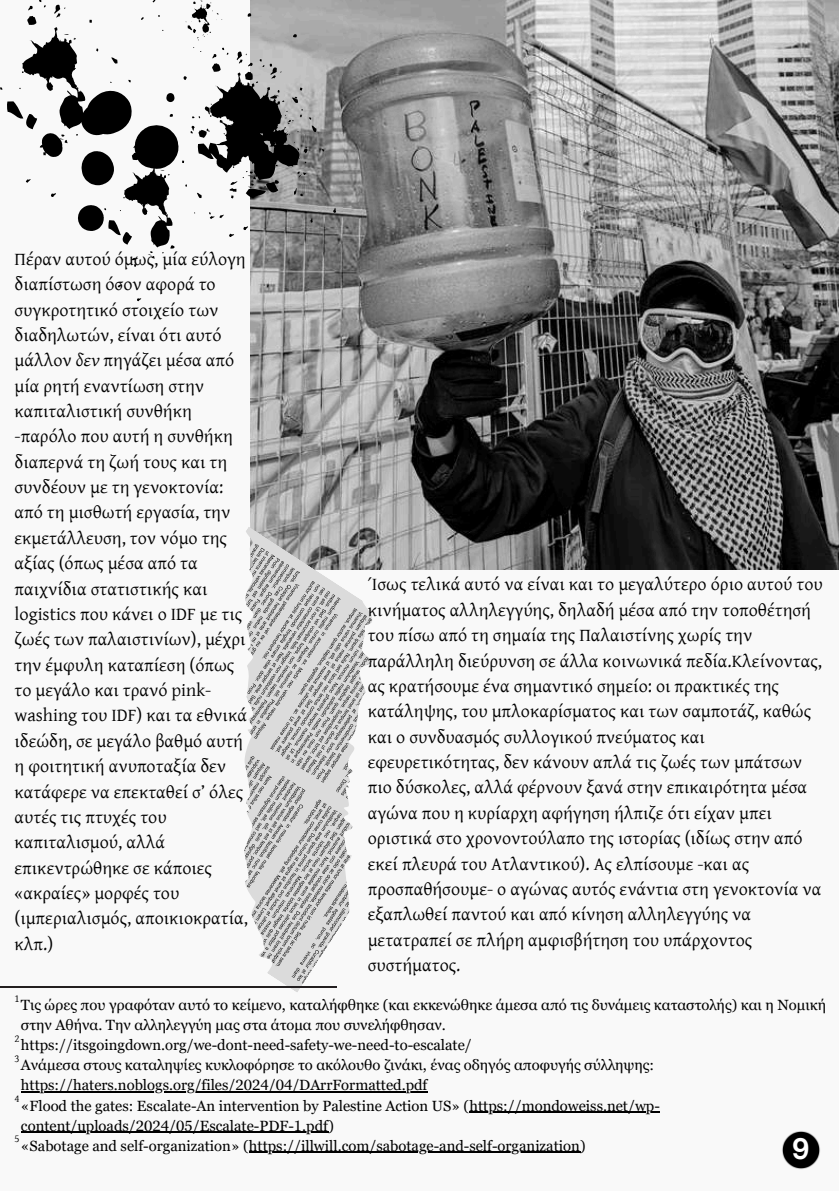
<style>
.page{position:relative;width:839px;height:1191px;background:#fff}
.page>*{position:absolute;margin:0;border:0;box-sizing:border-box;transform-origin:0 0}
.t1{font:700 27.2px "Open Sauce One";color:#fff}
.t2{font:18.4px/25.4px "Gentium Plus";color:#000}
.t3{font:14.8px/20px "Georgia Pro";color:#000}
.t4{font:10.8px/20px "Gentium Plus";color:#000}
.s1{font-style:italic}
</style>
<div class="page">
<div style="left:0;top:0;width:838px;height:1191px;background:#f9f9f9"></div>
<img style="left:250px;top:0;width:588px;height:570px">
<svg style="left:246px;top:526px;width:250px;height:44px;background:#9a9a9a"></svg>
<svg style="left:244px;top:544px;width:129px;height:448px"></svg>
<svg style="left:333px;top:208px;width:3px;height:6px"></svg>
<svg style="left:0;top:0;width:316px;height:267px"></svg>
<hr style="left:0;top:986px;width:336px;height:2px;background:#231f20">
<hr style="left:21px;top:1091px;width:407px;height:2px;background:#000">
<hr style="left:469px;top:1112px;width:191px;height:1px;background:#000">
<hr style="left:21px;top:1132px;width:307px;height:1px;background:#000">
<hr style="left:249px;top:1152px;width:331px;height:1px;background:#000">
<img style="left:782px;top:1131px;width:38px;height:38px">
<p class="t2" style="left:15px;top:245px;width:235px">Πέραν αυτού όμως, μία εύλογη διαπίστωση όσον αφορά το συγκροτητικό στοιχείο των διαδηλωτών, είναι ότι αυτό μάλλον <span class="s1">δεν</span> πηγάζει μέσα από μία ρητή εναντίωση στην καπιταλιστική συνθήκη -παρόλο που αυτή η συνθήκη διαπερνά τη ζωή τους και τη συνδέουν με τη γενοκτονία: από τη μισθωτή εργασία, την εκμετάλλευση, τον νόμο της αξίας (όπως μέσα από τα παιχνίδια στατιστικής και logistics που κάνει ο IDF με τις ζωές των παλαιστινίων), μέχρι την έμφυλη καταπίεση (όπως το μεγάλο και τρανό pink&shy;washing του IDF) και τα εθνικά ιδεώδη, σε μεγάλο βαθμό αυτή η φοιτητική ανυποταξία δεν κατάφερε να επεκταθεί σ’ όλες αυτές τις πτυχές του καπιταλισμού, αλλά επικεντρώθηκε σε κάποιες «ακραίες» μορφές του (ιμπεριαλισμός, αποικιοκρατία, κλπ.)</p>
<p class="t2" style="left:368px;top:571px;width:456px">Ίσως τελικά αυτό να είναι και το μεγαλύτερο όριο αυτού του κινήματος αλληλεγγύης, δηλαδή μέσα από την τοποθέτησή του πίσω από τη σημαία της Παλαιστίνης χωρίς την παράλληλη διεύρυνση σε άλλα κοινωνικά πεδία.Κλείνοντας, ας κρατήσουμε ένα σημαντικό σημείο: οι πρακτικές της κατάληψης, του μπλοκαρίσματος και των σαμποτάζ, καθώς και ο συνδυασμός συλλογικού πνεύματος και εφευρετικότητας, δεν κάνουν απλά τις ζωές των μπάτσων πιο δύσκολες, αλλά φέρνουν ξανά στην επικαιρότητα μέσα αγώνα που η κυρίαρχη αφήγηση ήλπιζε ότι είχαν μπει οριστικά στο χρονοντούλαπο της ιστορίας (ιδίως στην από εκεί πλευρά του Ατλαντικού). Ας ελπίσουμε -και ας προσπαθήσουμε- ο αγώνας αυτός ενάντια στη γενοκτονία να εξαπλωθεί παντού και από κίνηση αλληλεγγύης να μετατραπεί σε πλήρη αμφισβήτηση του υπάρχοντος συστήματος.</p>
<p class="t3" style="left:21px;top:995px;width:806px">Τις ώρες που γραφόταν αυτό το κείμενο, καταλήφθηκε (και εκκενώθηκε άμεσα από τις δυνάμεις καταστολής) και η Νομική στην Αθήνα. Την αλληλεγγύη μας στα άτομα που συνελήφθησαν. https://itsgoingdown.org/we-dont-need-safety-we-need-to-escalate/<br>Ανάμεσα στους καταληψίες κυκλοφόρησε το ακόλουθο ζινάκι, ένας οδηγός αποφυγής σύλληψης: https://haters.noblogs.org/files/2024/04/DArrFormatted.pdf<br>«Flood the gates: Escalate-An intervention by Palestine Action US» (https://mondoweiss.net/wp&shy;content/uploads/2024/05/Escalate-PDF-1.pdf)<br>«Sabotage and self-organization» (https://illwill.com/sabotage-and-self-organization)</p>
<p class="t4" style="left:15px;top:988px;width:7px">1</p>
<p class="t4" style="left:15px;top:1028px;width:7px">2<br>3</p>
<p class="t4" style="left:15px;top:1088px;width:7px">4</p>
<p class="t4" style="left:15px;top:1128px;width:7px">5</p>
<h1 class="t1" style="left:791px;top:1132px;width:20px">9</h1>
</div>
